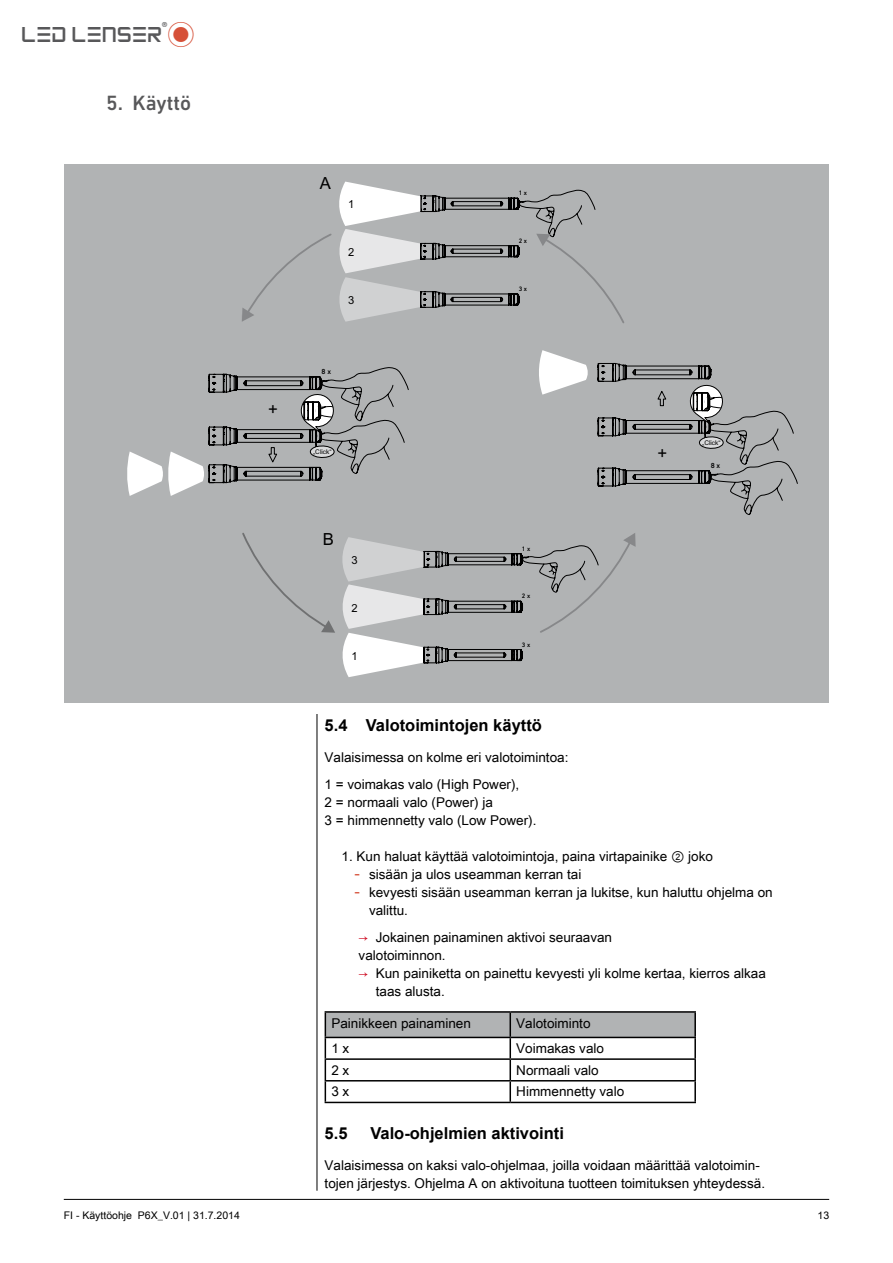
<style>
.page{position:relative;width:893px;height:1263px;background:#fff}
.page>*{position:absolute;margin:0;border:0;box-sizing:border-box;transform-origin:0 0}
.t1{font:30px "Led Lenser";color:#58585a}
.t2{font:500 21px "DIN Next W1 G";color:#58585a}
.t3{font:16.65px "Arial Unicode MS";color:#000}
.t4{font:700 16.5px "Arial";color:#000}
.t5{font:13.5px/18px "Arial Unicode MS";color:#000}
.t6{font:11.1px "Arial Unicode MS";color:#000}
.t7{font:10.5px "Arial Unicode MS";color:#000}
.t8{font:500 7.35px "DIN Next W1 G";color:#000}
.t9{font:6.45px "Arial Unicode MS";color:#000}
.t10{font:500 6.45px "DIN Next W1 G";color:#000}
.s1{color:#d65038}
.s2{font-size:16.5px;color:#d65038}
.s3{color:#cd071e}
</style>
<div class="page">
<hr style="left:64px;top:1199px;width:765px;height:1px;background:#000">
<hr style="left:317px;top:170px;width:1px;height:1021px;background:#000">
<div style="left:298px;top:690px;width:34px;height:24px;background:#fff"></div>
<div style="left:64px;top:164px;width:765px;height:539px;background:#b1b3b4"></div>
<svg style="left:127px;top:367px;width:282px;height:129px"></svg>
<svg style="left:539px;top:350px;width:49px;height:45px"></svg>
<svg style="left:598px;top:363px;width:200px;height:152px"></svg>
<svg style="left:242px;top:182px;width:382px;height:142px"></svg>
<svg style="left:242px;top:533px;width:394px;height:144px"></svg>
<hr style="left:325px;top:1011px;width:185px;height:2px;background:#000">
<hr style="left:510px;top:1011px;width:186px;height:2px;background:#000">
<hr style="left:694px;top:1013px;width:2px;height:24px;background:#000">
<hr style="left:510px;top:1037px;width:186px;height:1px;background:#000">
<hr style="left:694px;top:1038px;width:2px;height:20px;background:#000">
<hr style="left:510px;top:1058px;width:186px;height:2px;background:#000">
<hr style="left:694px;top:1060px;width:2px;height:20px;background:#000">
<svg style="left:325px;top:1012px;width:370px;height:90px"></svg>
<hr style="left:510px;top:1080px;width:186px;height:1px;background:#000">
<hr style="left:509px;top:1081px;width:2px;height:21px;background:#000">
<hr style="left:694px;top:1081px;width:2px;height:21px;background:#000">
<hr style="left:325px;top:1102px;width:185px;height:1px;background:#000">
<hr style="left:510px;top:1102px;width:186px;height:1px;background:#000">
<h1 class="t1" style="left:21px;top:19px;width:175px">Led Lenser®<span class="s1">*</span></h1>
<h2 class="t2" style="left:106px;top:91px;width:86px">5. Käyttö</h2>
<p class="t3" style="left:268px;top:399px;width:11px">+</p>
<p class="t3" style="left:320px;top:174px;width:13px">A</p>
<p class="t6" style="left:348px;top:198px;width:8px">1</p>
<p class="t6" style="left:348px;top:246px;width:8px">2</p>
<p class="t6" style="left:348px;top:294px;width:8px">3</p>
<p class="t8" style="left:322px;top:367px;width:11px">8 x</p>
<p class="t9" style="left:313px;top:448px;width:20px">„Click“</p>
<p class="t3" style="left:323px;top:529px;width:13px">B</p>
<p class="t6" style="left:351px;top:553px;width:8px">3</p>
<p class="t6" style="left:351px;top:601px;width:8px">2</p>
<p class="t6" style="left:351px;top:650px;width:8px">1</p>
<p class="t10" style="left:519px;top:189px;width:10px">1 x</p>
<p class="t10" style="left:519px;top:237px;width:10px">2 x</p>
<p class="t10" style="left:519px;top:285px;width:10px">3 x</p>
<p class="t10" style="left:522px;top:545px;width:10px">1 x</p>
<p class="t10" style="left:522px;top:592px;width:10px">2 x</p>
<p class="t10" style="left:522px;top:641px;width:10px">3 x</p>
<p class="t3" style="left:657px;top:443px;width:11px">+</p>
<p class="t9" style="left:702px;top:438px;width:20px">„Click“</p>
<p class="t8" style="left:711px;top:461px;width:11px">8 x</p>
<p class="t4" style="left:325px;top:715px;width:219px">5.4 Valotoimintojen käyttö</p>
<p class="t5" style="left:325px;top:744px;width:245px;line-height:27px">Valaisimessa on kolme eri valotoimintoa:<br>1 = voimakas valo (High Power),</p>
<p class="t5" style="left:325px;top:793px;width:213px">2 = normaali valo (Power) ja<br>3 = himmennetty valo (Low Power).</p>
<p class="t5" style="left:342px;top:847px;width:373px">1. Kun haluat käyttää valotoimintoja, paina virtapainike ② joko</p>
<p class="t5" style="left:354px;top:865px;width:228px"><span class="s2">-</span> sisään ja ulos useamman kerran tai</p>
<p class="t5" style="left:369px;top:883px;width:405px;text-indent:-15px"><span class="s2">-</span> kevyesti sisään useamman kerran ja lukitse, kun haluttu ohjelma on valittu.</p>
<p class="t5" style="left:359px;top:928px;width:255px"><span class="s3">→</span> Jokainen painaminen aktivoi seuraavan valotoiminnon.</p>
<p class="t5" style="left:376px;top:964px;width:392px;text-indent:-17px"><span class="s3">→</span> Kun painiketta on painettu kevyesti yli kolme kertaa, kierros alkaa taas alusta.</p>
<p class="t5" style="left:331px;top:1013px;width:141px">Painikkeen painaminen</p>
<p class="t5" style="left:516px;top:1013px;width:76px">Valotoiminto</p>
<p class="t5" style="left:331px;top:1039px;width:20px">1 x</p>
<p class="t5" style="left:516px;top:1039px;width:89px">Voimakas valo</p>
<p class="t5" style="left:331px;top:1061px;width:20px">2 x</p>
<p class="t5" style="left:516px;top:1061px;width:84px">Normaali valo</p>
<p class="t5" style="left:331px;top:1082px;width:20px">3 x</p>
<p class="t5" style="left:516px;top:1082px;width:110px">Himmennetty valo</p>
<p class="t4" style="left:325px;top:1123px;width:24px">5.5</p>
<p class="t4" style="left:370px;top:1123px;width:195px">Valo-ohjelmien aktivointi</p>
<p class="t5" style="left:325px;top:1156px;width:442px">Valaisimessa on kaksi valo-ohjelmaa, joilla voidaan määrittää valotoimin&shy;tojen järjestys. Ohjelma A on aktivoituna tuotteen toimituksen yhteydessä.</p>
<p class="t7" style="left:64px;top:1208px;width:178px">FI - Käyttöohje P6X_V.01 | 31.7.2014</p>
<p class="t7" style="left:817px;top:1208px;width:13px">13</p>
</div>
